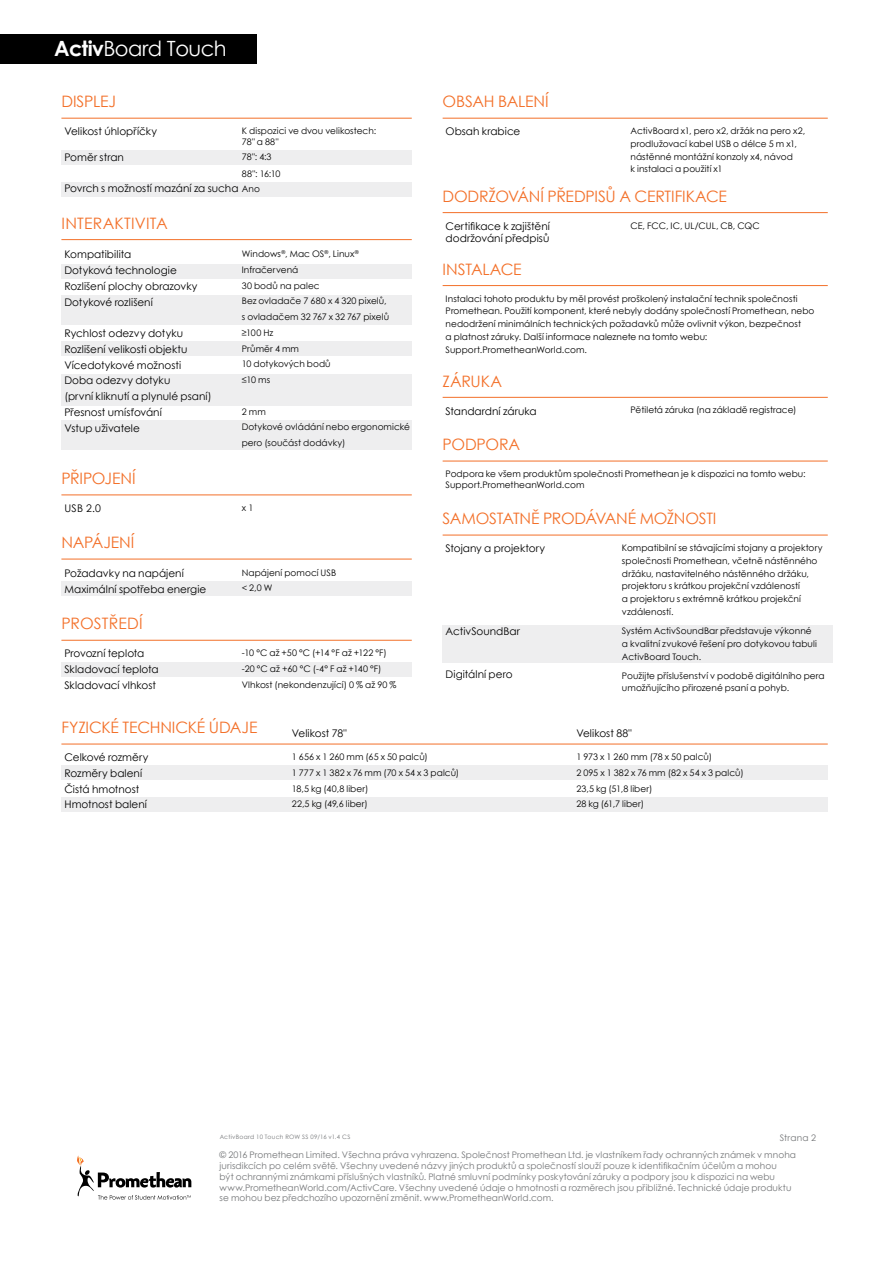
<style>
.page{position:relative;width:893px;height:1263px;background:#fff}
.page>*{position:absolute;margin:0;border:0;box-sizing:border-box;transform-origin:0 0}
.t1{font:21px "Century Gothic";letter-spacing:-.025em;color:#fff}
.t2{font:15.75px "Century Gothic";letter-spacing:-.01em;color:#f37029}
.t3{font:15.75px "Century Gothic";letter-spacing:.015em;color:#f37029}
.t4{font:10.5px/12.6px "Century Gothic";color:#000}
.t5{font:10.5px "Century Gothic";letter-spacing:-.02em;color:#000}
.t6{font:9px/12.8px "Century Gothic";letter-spacing:.005em;color:#000}
.t7{font:9px/10.8px "Century Gothic";letter-spacing:.005em;color:#737577}
.t8{font:6px "Century Gothic";letter-spacing:.045em;color:#737577}
.s1{font-weight:700}
</style>
<div class="page">
<div style="left:61px;top:151px;width:351px;height:14px;background:#eeeeef"></div>
<div style="left:61px;top:183px;width:351px;height:14px;background:#eeeeef"></div>
<div style="left:61px;top:765px;width:767px;height:14px;background:#eeeeef"></div>
<div style="left:61px;top:798px;width:767px;height:14px;background:#eeeeef"></div>
<div style="left:61px;top:581px;width:351px;height:14px;background:#eeeeef"></div>
<div style="left:61px;top:662px;width:351px;height:14px;background:#eeeeef"></div>
<div style="left:443px;top:625px;width:390px;height:38px;background:#eeeeef"></div>
<div style="left:61px;top:264px;width:351px;height:14px;background:#eeeeef"></div>
<div style="left:61px;top:342px;width:351px;height:14px;background:#eeeeef"></div>
<div style="left:61px;top:421px;width:351px;height:29px;background:#eeeeef"></div>
<div style="left:61px;top:295px;width:351px;height:30px;background:#eeeeef"></div>
<div style="left:61px;top:374px;width:351px;height:32px;background:#eeeeef"></div>
<hr style="left:443px;top:118px;width:385px;height:1px;background:#f37029">
<hr style="left:443px;top:535px;width:385px;height:1px;background:#f37029">
<hr style="left:61px;top:559px;width:351px;height:1px;background:#f37029">
<hr style="left:61px;top:640px;width:351px;height:1px;background:#f37029">
<hr style="left:61px;top:118px;width:351px;height:1px;background:#f37029">
<hr style="left:443px;top:461px;width:385px;height:1px;background:#f37029">
<hr style="left:443px;top:397px;width:385px;height:1px;background:#f37029">
<hr style="left:443px;top:285px;width:385px;height:1px;background:#f37029">
<hr style="left:61px;top:744px;width:767px;height:1px;background:#f37029">
<hr style="left:61px;top:239px;width:351px;height:1px;background:#f37029">
<hr style="left:443px;top:212px;width:385px;height:1px;background:#f37029">
<hr style="left:61px;top:494px;width:351px;height:1px;background:#f37029">
<div style="left:0;top:34px;width:256px;height:29px;background:#000"></div>
<svg style="left:77px;top:1155px;width:114px;height:45px"></svg>
<p class="t1" style="left:54px;top:34px;width:174px"><span class="s1">Activ</span>Board Touch</p>
<p class="t2" style="left:61px;top:91px;width:56px">DISPLEJ</p>
<p class="t4" style="left:64px;top:125px;width:94px">Velikost úhlopříčky</p>
<p class="t4" style="left:64px;top:150px;width:61px">Poměr stran</p>
<p class="t4" style="left:64px;top:182px;width:176px">Povrch s možností mazání za sucha</p>
<p class="t6" style="left:242px;top:125px;width:136px;line-height:10.8px">K dispozici ve dvou velikostech:<br>78" a 88"</p>
<p class="t6" style="left:242px;top:150px;width:31px">78": 4:3</p>
<p class="t6" style="left:242px;top:167px;width:40px">88": 16:10</p>
<p class="t6" style="left:242px;top:183px;width:20px">Ano</p>
<p class="t3" style="left:61px;top:212px;width:108px">INTERAKTIVITA</p>
<p class="t4" style="left:64px;top:248px;width:68px">Kompatibilita</p>
<p class="t4" style="left:64px;top:264px;width:114px">Dotyková technologie</p>
<p class="t4" style="left:64px;top:280px;width:135px">Rozlišení plochy obrazovky</p>
<p class="t4" style="left:64px;top:295px;width:90px">Dotykové rozlišení</p>
<p class="t4" style="left:64px;top:327px;width:120px">Rychlost odezvy dotyku</p>
<p class="t4" style="left:64px;top:343px;width:125px">Rozlišení velikosti objektu</p>
<p class="t4" style="left:64px;top:358px;width:118px">Vícedotykové možnosti</p>
<p class="t4" style="left:64px;top:374px;width:107px">Doba odezvy dotyku</p>
<p class="t4" style="left:64px;top:390px;width:149px">(první kliknutí a plynulé psaní)</p>
<p class="t4" style="left:64px;top:406px;width:99px">Přesnost umísťování</p>
<p class="t4" style="left:64px;top:421px;width:77px">Vstup uživatele</p>
<p class="t2" style="left:61px;top:467px;width:76px">PŘIPOJENÍ</p>
<p class="t4" style="left:64px;top:502px;width:38px">USB 2.0</p>
<p class="t6" style="left:242px;top:247px;width:118px">Windows<sup>®</sup>, Mac OS<sup>®</sup>, Linux<sup>®</sup></p>
<p class="t6" style="left:242px;top:263px;width:58px">Infračervená</p>
<p class="t6" style="left:242px;top:279px;width:79px">30 bodů na palec</p>
<p class="t6" style="left:242px;top:295px;width:146px">Bez ovladače 7 680 x 4 320 pixelů,</p>
<p class="t6" style="left:242px;top:310px;width:149px">s ovladačem 32 767 x 32 767 pixelů</p>
<p class="t6" style="left:242px;top:326px;width:33px">≥100 Hz</p>
<p class="t6" style="left:242px;top:342px;width:59px">Průměr 4 mm</p>
<p class="t6" style="left:242px;top:358px;width:90px">10 dotykových bodů</p>
<p class="t6" style="left:242px;top:373px;width:30px">≤10 ms</p>
<p class="t6" style="left:242px;top:405px;width:26px">2mm</p>
<p class="t6" style="left:242px;top:419px;width:170px;line-height:15.8px">Dotykové ovládání nebo ergonomické pero (součást dodávky)</p>
<p class="t6" style="left:242px;top:501px;width:13px">x 1</p>
<p class="t2" style="left:443px;top:91px;width:108px">OBSAH BALENÍ</p>
<p class="t4" style="left:446px;top:125px;width:76px">Obsah krabice</p>
<p class="t6" style="left:630px;top:124px;width:176px">ActivBoard x1, pero x2, držák na pero x2, prodlužovací kabel USB o délce 5 m x1, nástěnné montážní konzoly x4, návod<br>k instalaci a použití x1</p>
<p class="t2" style="left:443px;top:185px;width:286px">DODRŽOVÁNÍ PŘEDPISŮ A CERTIFIKACE</p>
<p class="t4" style="left:446px;top:220px;width:106px">Certifikace k zajištění dodržování předpisů</p>
<p class="t6" style="left:630px;top:219px;width:131px">CE, FCC, IC, UL/CUL, CB, CQC</p>
<p class="t2" style="left:443px;top:258px;width:80px">INSTALACE</p>
<p class="t6" style="left:446px;top:292px;width:370px">Instalaci tohoto produktu by měl provést proškolený instalační technik společnosti Promethean. Použití komponent, které nebyly dodány společností Promethean, nebo nedodržení minimálních technických požadavků může ovlivnit výkon, bezpečnost<br>a platnost záruky. Další informace naleznete na tomto webu:<br>Support.PrometheanWorld.com.</p>
<p class="t2" style="left:443px;top:370px;width:61px">ZÁRUKA</p>
<p class="t4" style="left:446px;top:404px;width:93px">Standardní záruka</p>
<p class="t6" style="left:630px;top:404px;width:168px">Pětiletá záruka (na základě registrace)</p>
<p class="t2" style="left:443px;top:434px;width:79px">PODPORA</p>
<p class="t6" style="left:446px;top:468px;width:362px;line-height:10.8px">Podpora ke všem produktům společnosti Promethean je k dispozici na tomto webu:<br>Support.PrometheanWorld.com</p>
<p class="t2" style="left:443px;top:508px;width:275px">SAMOSTATNĚ PRODÁVANÉ MOŽNOSTI</p>
<p class="t2" style="left:61px;top:532px;width:75px">NAPÁJENÍ</p>
<p class="t4" style="left:64px;top:566px;width:121px">Požadavky na napájení</p>
<p class="t4" style="left:64px;top:582px;width:143px">Maximální spotřeba energie</p>
<p class="t6" style="left:242px;top:566px;width:96px">Napájení pomocí USB</p>
<p class="t6" style="left:242px;top:582px;width:32px">&lt; 2,0 W</p>
<p class="t4" style="left:446px;top:542px;width:101px">Stojany a projektory</p>
<p class="t2" style="left:61px;top:613px;width:83px">PROSTŘEDÍ</p>
<p class="t4" style="left:446px;top:625px;width:76px">ActivSoundBar</p>
<p class="t4" style="left:446px;top:667px;width:68px">Digitální pero</p>
<p class="t5" style="left:64px;top:646px;width:82px">Provozní teplota</p>
<p class="t4" style="left:64px;top:663px;width:96px">Skladovací teplota</p>
<p class="t4" style="left:64px;top:679px;width:93px">Skladovací vlhkost</p>
<p class="t6" style="left:242px;top:646px;width:147px">-10 °C až +50 °C (+14 °F až +122 °F)</p>
<p class="t6" style="left:242px;top:662px;width:141px">-20 °C až +60 °C (-4° F až +140 °F)</p>
<p class="t6" style="left:242px;top:678px;width:156px">Vlhkost (nekondenzující) 0 % až 90 %</p>
<p class="t2" style="left:61px;top:716px;width:198px">FYZICKÉ TECHNICKÉ ÚDAJE</p>
<p class="t4" style="left:64px;top:751px;width:85px">Celkové rozměry</p>
<p class="t4" style="left:64px;top:767px;width:79px">Rozměry balení</p>
<p class="t4" style="left:64px;top:782px;width:77px">Čistá hmotnost</p>
<p class="t4" style="left:64px;top:798px;width:84px">Hmotnost balení</p>
<p class="t4" style="left:292px;top:726px;width:56px">Velikost 78"</p>
<p class="t6" style="left:292px;top:750px;width:138px">1 656 x 1 260 mm (65 x 50 palců)</p>
<p class="t6" style="left:292px;top:766px;width:169px">1 777 x 1 382 x 76 mm (70 x 54 x 3 palců)</p>
<p class="t6" style="left:292px;top:782px;width:78px">18,5 kg (40,8 liber)</p>
<p class="t6" style="left:292px;top:798px;width:78px">22,5 kg (49,6 liber)</p>
<p class="t6" style="left:622px;top:541px;width:202px">Kompatibilní se stávajícími stojany a projektory společnosti Promethean, včetně nástěnného držáku, nastavitelného nástěnného držáku, projektoru s krátkou projekční vzdáleností<br>a projektoru s extrémně krátkou projekční vzdáleností.</p>
<p class="t6" style="left:622px;top:624px;width:196px">Systém ActivSoundBar představuje výkonné a kvalitní zvukové řešení pro dotykovou tabuli<br>ActivBoard Touch.</p>
<p class="t6" style="left:622px;top:669px;width:204px">Použijte příslušenství v podobě digitálního pera umožňujícího přirozené psaní a pohyb.</p>
<p class="t4" style="left:576px;top:726px;width:57px">Velikost 88"</p>
<p class="t6" style="left:576px;top:750px;width:137px">1 973 x 1 260 mm (78 x 50 palců)</p>
<p class="t6" style="left:576px;top:766px;width:169px">2 095 x 1 382 x 76 mm (82 x 54 x 3 palců)</p>
<p class="t6" style="left:576px;top:782px;width:77px">23,5 kg (51,8 liber)</p>
<p class="t6" style="left:576px;top:798px;width:69px">28 kg (61,7 liber)</p>
<p class="t8" style="left:220px;top:1132px;width:132px">ActivBoard 10 Touch ROW SS 09/16 v1.4 CS</p>
<p class="t7" style="left:220px;top:1149px;width:578px">© 2016 Promethean Limited. Všechna práva vyhrazena. Společnost Promethean Ltd. je vlastníkem řady ochranných známek v mnoha jurisdikcích po celém světě. Všechny uvedené názvy jiných produktů a společností slouží pouze k identifikačním účelům a mohou<br>být ochrannými známkami příslušných vlastníků. Platné smluvní podmínky poskytování záruky a podpory jsou k dispozici na webu www.PrometheanWorld.com/ActivCare. Všechny uvedené údaje o hmotnosti a rozměrech jsou přibližné. Technické údaje produktu se mohou bez předchozího upozornění změnit. www.PrometheanWorld.com.</p>
<p class="t7" style="left:780px;top:1132px;width:38px">Strana 2</p>
</div>
